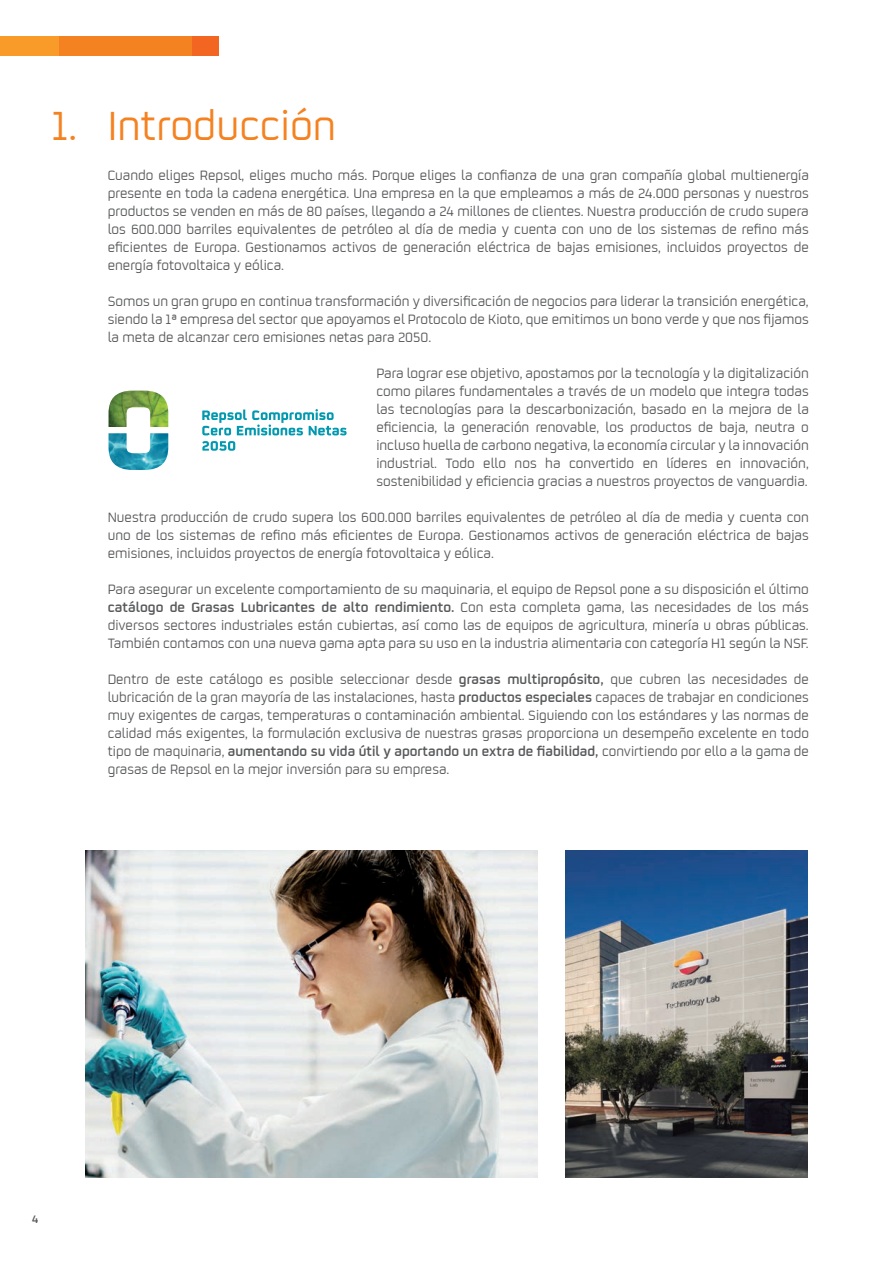
<style>
.page{position:relative;width:893px;height:1263px;background:#fff}
.page>*{position:absolute;margin:0;border:0;box-sizing:border-box;transform-origin:0 0}
.Titulo1{font:45px "Repsol";color:#f58220}
.TEXTOCOMÚN{font:15px/18px "Repsol";color:#57585a;text-align:justify}
.t1{font:600 12px "Repsol";color:#57585a}
.s1{font-weight:600}
</style>
<div class="page">
<div style="left:7px;top:37px;width:211px;height:19px;background:#f36621"></div>
<div style="left:59px;top:37px;width:133px;height:19px;background:#f58220"></div>
<div style="left:0;top:37px;width:59px;height:19px;background:#f89b28"></div>
<img style="left:85px;top:850px;width:453px;height:328px">
<img style="left:566px;top:850px;width:242px;height:328px">
<img style="left:109px;top:433px;width:59px;height:37px">
<img style="left:109px;top:391px;width:59px;height:36px">
<svg style="left:202px;top:409px;width:145px;height:42px"></svg>
<p class="Titulo1" style="left:51px;top:95px;width:28px">1.</p>
<p class="Titulo1" style="left:108px;top:95px;width:230px">Introducción</p>
<p class="TEXTOCOMÚN" style="left:108px;top:165px;width:703px">Cuando eliges Repsol, eliges mucho más. Porque eliges la confianza de una gran compañía global multienergía presente en toda la cadena energética. Una empresa en la que empleamos a más de 24.000 personas y nuestros productos se venden en más de 80 países, llegando a 24 millones de clientes. Nuestra producción de crudo supera los 600.000 barriles equivalentes de petróleo al día de media y cuenta con uno de los sistemas de refino más eficientes de Europa. Gestionamos activos de generación eléctrica de bajas emisiones, incluidos proyectos de energía fotovoltaica y eólica.</p>
<p class="TEXTOCOMÚN" style="left:108px;top:291px;width:703px">Somos un gran grupo en continua transformación y diversificación de negocios para liderar la transición energética, siendo la 1ª empresa del sector que apoyamos el Protocolo de Kioto, que emitimos un bono verde y que nos fijamos la meta de alcanzar cero emisiones netas para 2050.</p>
<p class="TEXTOCOMÚN" style="left:376px;top:363px;width:434px">Para lograr ese objetivo, apostamos por la tecnología y la digitalización como pilares fundamentales a través de un modelo que integra todas las tecnologías para la descarbonización, basado en la mejora de la eficiencia, la generación renovable, los productos de baja, neutra o incluso huella de carbono negativa, la economía circular y la innovación industrial. Todo ello nos ha convertido en líderes en innovación, sostenibilidad y eficiencia gracias a nuestros proyectos de vanguardia.</p>
<p class="TEXTOCOMÚN" style="left:108px;top:507px;width:703px">Nuestra producción de crudo supera los 600.000 barriles equivalentes de petróleo al día de media y cuenta con uno de los sistemas de refino más eficientes de Europa. Gestionamos activos de generación eléctrica de bajas emisiones, incluidos proyectos de energía fotovoltaica y eólica.</p>
<p class="TEXTOCOMÚN" style="left:108px;top:579px;width:703px">Para asegurar un excelente comportamiento de su maquinaria, el equipo de Repsol pone a su disposición el último <span class="s1">catálogo de Grasas Lubricantes de alto rendimiento.</span> Con esta completa gama, las necesidades de los más diversos sectores industriales están cubiertas, así como las de equipos de agricultura, minería u obras públicas.<br>También contamos con una nueva gama apta para su uso en la industria alimentaria con categoría H1 según la NSF.</p>
<p class="TEXTOCOMÚN" style="left:108px;top:669px;width:703px">Dentro de este catálogo es posible seleccionar desde <span class="s1">grasas multipropósito,</span> que cubren las necesidades de lubricación de la gran mayoría de las instalaciones, hasta <span class="s1">productos especiales</span> capaces de trabajar en condiciones muy exigentes de cargas, temperaturas o contaminación ambiental. Siguiendo con los estándares y las normas de calidad más exigentes, la formulación exclusiva de nuestras grasas proporciona un desempeño excelente en todo tipo de maquinaria, <span class="s1">aumentando su vida útil y aportando un extra de fiabilidad,</span> convirtiendo por ello a la gama de grasas de Repsol en la mejor inversión para su empresa.</p>
<p class="t1" style="left:32px;top:1210px;width:8px">4</p>
</div>
